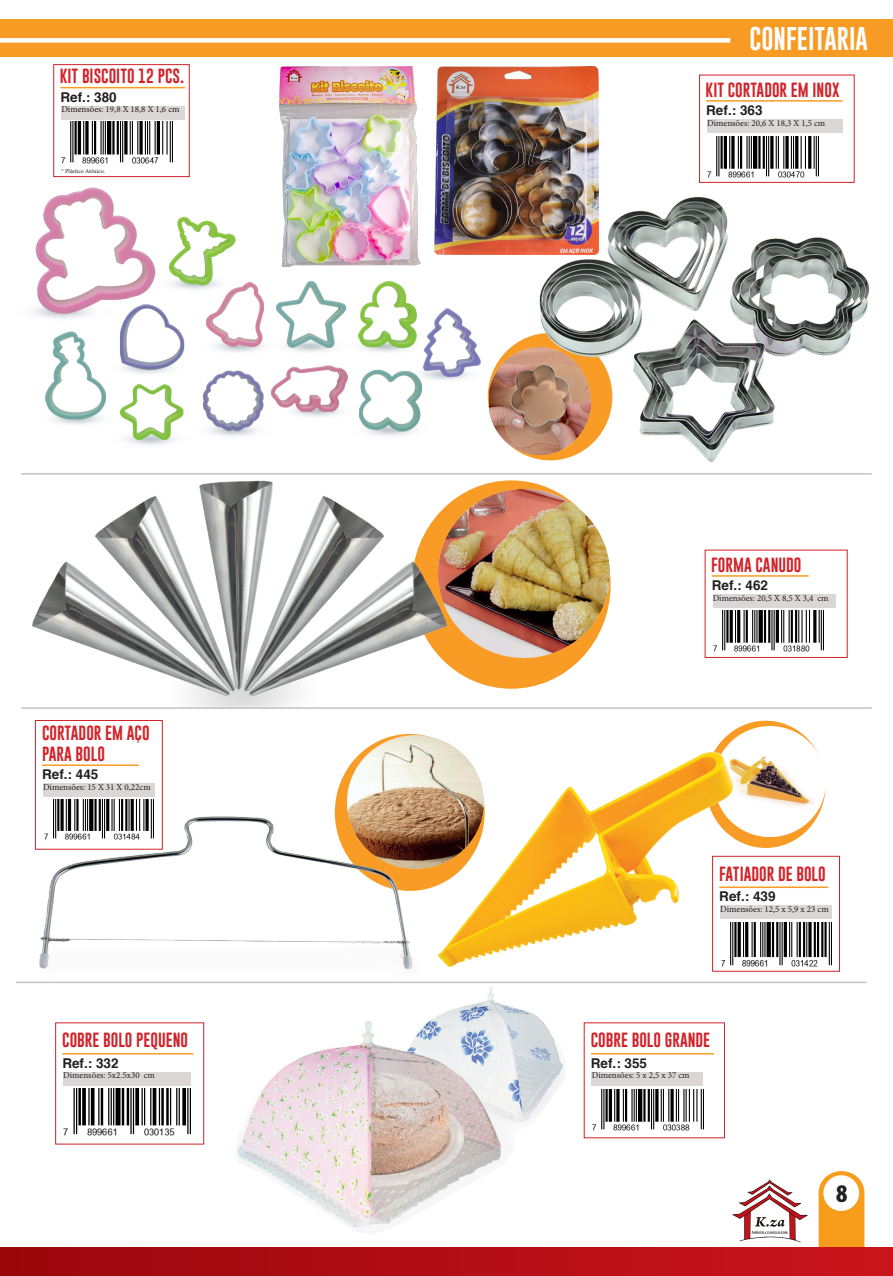
<style>
.page{position:relative;width:893px;height:1276px;background:#fff}
.page>*{position:absolute;margin:0;border:0;box-sizing:border-box;transform-origin:0 0}
.t1{font:900 condensed 25.5px "Myriad Pro";color:#231f20}
.t2{font:24px "Gobold Uplow";color:#fff}
.t3{font:15px "Gobold Uplow";color:#d1232a}
.t4{font:700 13.5px "Helvetica";color:#231f20}
.t5{font:9px "Minion Pro";color:#231f20}
.t6{font:6px "Minion Pro";color:#231f20}
</style>
<div class="page">
<svg style="left:732px;top:1179px;width:76px;height:63px"></svg>
<svg style="left:819px;top:1171px;width:45px;height:76px;background:#f8a42f"></svg>
<div style="left:823px;top:1175px;width:36px;height:36px;background:#fff;border-radius:50%"></div>
<div style="left:0;top:1247px;width:893px;height:29px;background:linear-gradient(to right,#99060d,#cb141d)"></div>
<div style="left:0;top:19px;width:893px;height:38px;background:#f89b24"></div>
<div style="left:0;top:38px;width:730px;height:5px;background:#fff"></div>
<img style="left:280px;top:66px;width:138px;height:121px">
<img style="left:32px;top:187px;width:457px;height:258px">
<hr style="left:60px;top:87px;width:125px;height:1px;background:#f89c25">
<div style="left:61px;top:106px;width:123px;height:14px;background:#dad7d6"></div>
<div style="left:53px;top:64px;width:137px;height:113px;border:1px solid #d2222a"></div>
<hr style="left:21px;top:473px;width:851px;height:1px;background:#c2c3c6">
<hr style="left:706px;top:100px;width:136px;height:2px;background:#f89c25">
<div style="left:707px;top:119px;width:135px;height:14px;background:#dad7d6"></div>
<div style="left:699px;top:75px;width:156px;height:108px;border:1px solid #d2222a"></div>
<div style="left:488px;top:333px;width:124px;height:127px;background:#f89c25;border-radius:50%"></div>
<img style="left:540px;top:197px;width:330px;height:265px">
<img style="left:489px;top:348px;width:102px;height:106px">
<hr style="left:712px;top:575px;width:97px;height:2px;background:#f89c25">
<div style="left:713px;top:594px;width:122px;height:14px;background:#dad7d6"></div>
<div style="left:412px;top:480px;width:199px;height:209px;background:#f89c25;border-radius:50%"></div>
<img style="left:446px;top:489px;width:164px;height:168px">
<img style="left:32px;top:481px;width:414px;height:226px">
<hr style="left:21px;top:707px;width:851px;height:2px;background:#c2c3c6">
<div style="left:335px;top:734px;width:150px;height:157px;background:#f89c25;border-radius:50%"></div>
<img style="left:35px;top:816px;width:386px;height:154px">
<hr style="left:42px;top:764px;width:97px;height:2px;background:#f89c25">
<div style="left:43px;top:783px;width:111px;height:14px;background:#dad7d6"></div>
<div style="left:35px;top:720px;width:128px;height:129px;border:1px solid #d2222a"></div>
<img style="left:348px;top:735px;width:111px;height:133px">
<hr style="left:719px;top:886px;width:109px;height:2px;background:#f89c25">
<div style="left:720px;top:905px;width:111px;height:14px;background:#dad7d6"></div>
<div style="left:712px;top:856px;width:128px;height:115px;border:1px solid #d2222a"></div>
<hr style="left:16px;top:981px;width:850px;height:2px;background:#c2c3c6">
<div style="left:706px;top:720px;width:120px;height:128px;background:#f89c25;border-radius:50%"></div>
<img style="left:715px;top:726px;width:111px;height:111px">
<img style="left:438px;top:751px;width:296px;height:231px">
<hr style="left:591px;top:1053px;width:123px;height:1px;background:#f89c25">
<div style="left:592px;top:1072px;width:111px;height:13px;background:#dad7d6"></div>
<img style="left:434px;top:67px;width:164px;height:187px">
<img style="left:61px;top:122px;width:112px;height:41px">
<img style="left:707px;top:136px;width:111px;height:42px">
<img style="left:714px;top:610px;width:110px;height:41px">
<img style="left:44px;top:799px;width:109px;height:41px">
<img style="left:722px;top:922px;width:109px;height:44px">
<img style="left:593px;top:1089px;width:110px;height:41px">
<img style="left:237px;top:987px;width:328px;height:241px">
<hr style="left:62px;top:1053px;width:131px;height:1px;background:#f89c25">
<div style="left:63px;top:1072px;width:128px;height:13px;background:#dad7d6"></div>
<div style="left:55px;top:1022px;width:149px;height:122px;border:1px solid #d2222a"></div>
<img style="left:63px;top:1088px;width:128px;height:47px">
<p class="t2" style="left:749px;top:19px;width:120px">CONFEITARIA</p>
<p class="t3" style="left:60px;top:64px;width:126px">KIT BISCOITO 12 PCS.</p>
<p class="t5" style="left:61px;top:103px;width:120px">Dimensões: 19,8 X 18,8 X 1,6 cm</p>
<p class="t4" style="left:706px;top:99px;width:58px">Ref.: 363</p>
<p class="t3" style="left:706px;top:78px;width:135px">KIT CORTADOR EM INOX</p>
<p class="t5" style="left:707px;top:117px;width:120px">Dimensões: 20,6 X 18,3 X 1,5 cm</p>
<p class="t4" style="left:60px;top:86px;width:58px">Ref.: 380</p>
<p class="t6" style="left:61px;top:167px;width:45px">* Plástico Atóxico.</p>
<p class="t3" style="left:42px;top:720px;width:109px">CORTADOR EM AÇO</p>
<p class="t3" style="left:42px;top:741px;width:64px">PARA BOLO</p>
<p class="t5" style="left:43px;top:781px;width:109px">Dimensões: 15 X 31 X 0,22cm</p>
<p class="t4" style="left:42px;top:763px;width:58px">Ref.: 445</p>
<p class="t3" style="left:62px;top:1028px;width:127px">COBRE BOLO PEQUENO</p>
<p class="t5" style="left:63px;top:1069px;width:93px">Dimensões: 5x2.5x30 cm</p>
<p class="t4" style="left:62px;top:1052px;width:58px">Ref.: 332</p>
<p class="t3" style="left:711px;top:552px;width:92px">FORMA CANUDO</p>
<p class="t5" style="left:713px;top:591px;width:117px">Dimensões: 20,5 X 8,5 X 3,4 cm</p>
<p class="t4" style="left:712px;top:574px;width:58px">Ref.: 462</p>
<p class="t3" style="left:719px;top:862px;width:108px">FATIADOR DE BOLO</p>
<p class="t5" style="left:720px;top:903px;width:110px">Dimensões: 12,5 x 5,9 x 23 cm</p>
<p class="t4" style="left:719px;top:885px;width:58px">Ref.: 439</p>
<p class="t3" style="left:591px;top:1028px;width:121px">COBRE BOLO GRANDE</p>
<p class="t5" style="left:592px;top:1069px;width:99px">Dimensões: 5 x 2,5 x 37 cm</p>
<p class="t4" style="left:591px;top:1052px;width:58px">Ref.: 355</p>
<p class="t1" style="left:836px;top:1179px;width:13px">8</p>
</div>
